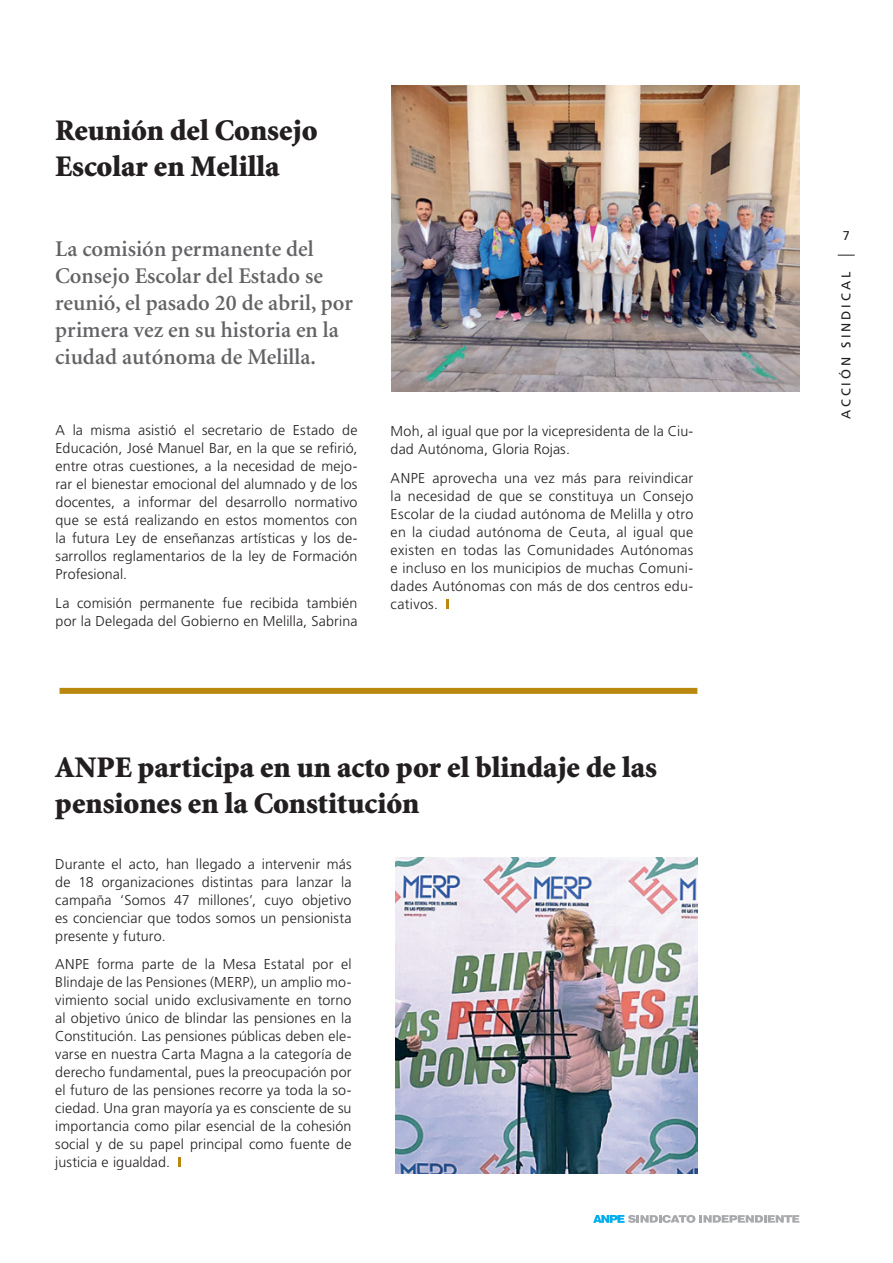
<style>
.page{position:relative;width:893px;height:1263px;background:#fff}
.page>*{position:absolute;margin:0;border:0;box-sizing:border-box;transform-origin:0 0}
.t1{font:900 30px/36px "Minion";color:#231f20}
.t2{font:600 22.5px/27px "Minion";color:#636366}
.t3{font:300 14.25px/18px "Frutiger";letter-spacing:.01em;color:#231f20;text-align:justify}
.t4{font:12.75px "Frutiger";letter-spacing:.23em;color:#231f20}
</style>
<div class="page">
<svg style="left:593px;top:1215px;width:206px;height:8px"></svg>
<svg style="left:838px;top:255px;width:17px;height:1px"></svg>
<svg style="left:446px;top:599px;width:3px;height:10px"></svg>
<img style="left:391px;top:85px;width:408px;height:306px">
<div style="left:60px;top:688px;width:637px;height:6px;background:#ba870f"></div>
<svg style="left:178px;top:1157px;width:3px;height:10px"></svg>
<img style="left:395px;top:857px;width:303px;height:317px">
<h1 class="t1" style="left:55px;top:114px;width:264px">Reunión del Consejo<br>Escolar en Melilla</h1>
<h2 class="t2" style="left:55px;top:236px;width:299px">La comisión permanente del<br>Consejo Escolar del Estado se reunió, el pasado 20 de abril, por primera vez en su historia en la ciudad autónoma de Melilla.</h2>
<p class="t3" style="left:56px;top:421px;width:303px">A la misma asistió el secretario de Estado de Educación, José Manuel Bar, en la que se refirió, entre otras cuestiones, a la necesidad de mejo&shy;rar el bienestar emocional del alumnado y de los docentes, a informar del desarrollo normativo que se está realizando en estos momentos con la futura Ley de enseñanzas artísticas y los de&shy;sarrollos reglamentarios de la ley de Formación Profesional.</p>
<p class="t3" style="left:56px;top:594px;width:303px">La comisión permanente fue recibida también por la Delegada del Gobierno en Melilla, Sabrina</p>
<p class="t3" style="left:391px;top:422px;width:304px">Moh, al igual que por la vicepresidenta de la Ciu&shy;dad Autónoma, Gloria Rojas.</p>
<p class="t3" style="left:391px;top:469px;width:304px">ANPE aprovecha una vez más para reivindicar la necesidad de que se constituya un Consejo Escolar de la ciudad autónoma de Melilla y otro en la ciudad autónoma de Ceuta, al igual que existen en todas las Comunidades Autónomas e incluso en los municipios de muchas Comuni&shy;dades Autónomas con más de dos centros edu&shy;cativos.</p>
<h1 class="t1" style="left:55px;top:750px;width:603px">ANPE participa en un acto por el blindaje de las pensiones en la Constitución</h1>
<p class="t3" style="left:55px;top:855px;width:298px">Durante el acto, han llegado a intervenir más de 18 organizaciones distintas para lanzar la campaña ‘Somos 47 millones’, cuyo objetivo es concienciar que todos somos un pensionista presente y futuro.</p>
<p class="t3" style="left:55px;top:955px;width:298px">ANPE forma parte de la Mesa Estatal por el Blindaje de las Pensiones (MERP), un amplio mo&shy;vimiento social unido exclusivamente en torno al objetivo único de blindar las pensiones en la Constitución. Las pensiones públicas deben ele&shy;varse en nuestra Carta Magna a la categoría de derecho fundamental, pues la preocupación por el futuro de las pensiones recorre ya toda la so&shy;ciedad. Una gran mayoría ya es consciente de su importancia como pilar esencial de la cohesión social y de su papel principal como fuente de justicia e igualdad.</p>
<p class="t4" style="left:843px;top:228px;width:9px">7</p>
<p class="t4" style="left:839px;top:419px;width:149px;rotate:-90deg">ACCIÓN SINDICAL</p>
</div>
